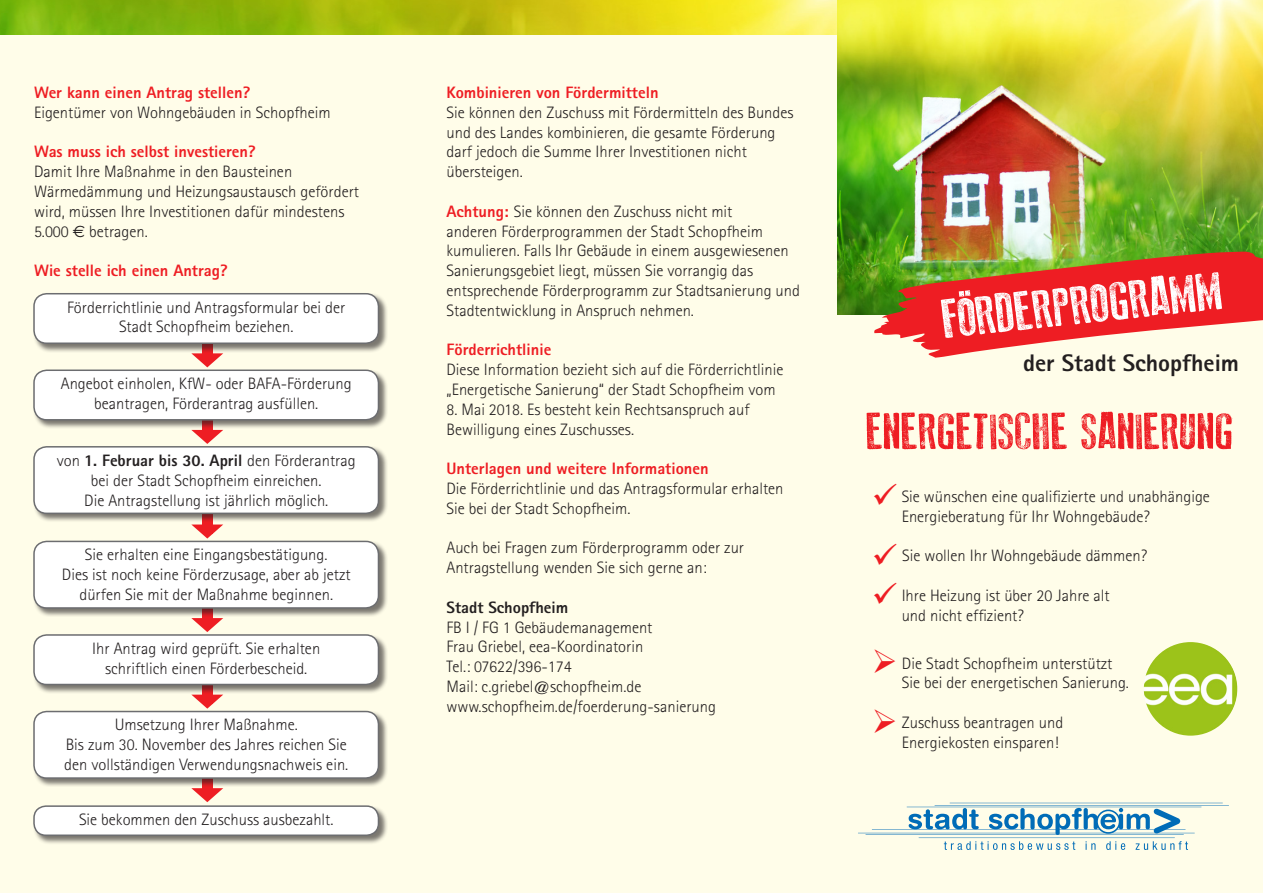
<style>
.page{position:relative;width:1263px;height:893px;background:#fff}
.page>*{position:absolute;margin:0;border:0;box-sizing:border-box;transform-origin:0 0}
.t1{font:54px "Old Press";color:#fff}
.t2{font:51px "Old Press";color:#ee1d23}
.t3{font:800 24px "Rotis Sans Serif";color:#231f20}
.t4{font:300 16.5px/19.8px "Rotis Sans Serif";color:#231f20}
.t5{font:800 16.5px "Rotis Sans Serif";color:#ee1d23}
.t6{font:800 16.5px "Rotis Sans Serif";color:#231f20}
.s1{font-family:"Euro Sans";font-weight:400}
.s2{font-weight:800;color:#ee1d23}
.s3{font-weight:800}
.s4{color:#ee1d23}
</style>
<div class="page">
<div style="left:0;top:30px;width:1263px;height:863px;background:#fffde9"></div>
<svg style="left:191px;top:353px;width:32px;height:14px"></svg>
<div style="left:202px;top:417px;width:11px;height:22px;background:#ee1d23"></div>
<svg style="left:191px;top:430px;width:32px;height:14px"></svg>
<div style="left:202px;top:512px;width:11px;height:21px;background:#ee1d23"></div>
<svg style="left:191px;top:524px;width:32px;height:15px"></svg>
<div style="left:202px;top:605px;width:11px;height:22px;background:#ee1d23"></div>
<svg style="left:191px;top:618px;width:32px;height:14px"></svg>
<div style="left:202px;top:682px;width:11px;height:21px;background:#ee1d23"></div>
<svg style="left:192px;top:695px;width:31px;height:14px"></svg>
<div style="left:202px;top:775px;width:11px;height:22px;background:#ee1d23"></div>
<svg style="left:191px;top:788px;width:32px;height:14px"></svg>
<img style="left:0;top:0;width:838px;height:34px">
<img style="left:838px;top:0;width:425px;height:314px">
<svg style="left:858px;top:803px;width:371px;height:47px"></svg>
<svg style="left:874px;top:251px;width:389px;height:107px"></svg>
<img style="left:1144px;top:642px;width:93px;height:94px;border-radius:47px">
<div style="left:33px;top:293px;width:355px;height:60px;background:#231f20;opacity:.6"></div>
<div style="left:34px;top:294px;width:344px;height:49px;background:#fff;border-radius:13px"></div>
<div style="left:33px;top:293px;width:346px;height:51px;border:2px solid #6c6d70;border-radius:13px"></div>
<div style="left:33px;top:369px;width:355px;height:60px;background:#231f20;opacity:.6"></div>
<div style="left:34px;top:370px;width:344px;height:50px;background:#fff;border-radius:13px"></div>
<div style="left:33px;top:369px;width:346px;height:52px;border:2px solid #6c6d70;border-radius:13px"></div>
<div style="left:33px;top:446px;width:355px;height:77px;background:#231f20;opacity:.6"></div>
<div style="left:34px;top:447px;width:344px;height:66px;background:#fff;border-radius:13px"></div>
<div style="left:33px;top:446px;width:346px;height:68px;border:2px solid #6c6d70;border-radius:13px"></div>
<div style="left:33px;top:540px;width:355px;height:77px;background:#231f20;opacity:.6"></div>
<div style="left:34px;top:541px;width:344px;height:67px;background:#fff;border-radius:13px"></div>
<div style="left:33px;top:541px;width:346px;height:68px;border:2px solid #6c6d70;border-radius:13px"></div>
<div style="left:33px;top:634px;width:355px;height:60px;background:#231f20;opacity:.6"></div>
<div style="left:34px;top:635px;width:344px;height:49px;background:#fff;border-radius:13px"></div>
<div style="left:33px;top:634px;width:346px;height:51px;border:2px solid #6c6d70;border-radius:13px"></div>
<div style="left:33px;top:711px;width:355px;height:76px;background:#231f20;opacity:.6"></div>
<div style="left:34px;top:711px;width:344px;height:67px;background:#fff;border-radius:13px"></div>
<div style="left:33px;top:711px;width:346px;height:68px;border:2px solid #6c6d70;border-radius:13px"></div>
<div style="left:33px;top:805px;width:355px;height:40px;background:#231f20;opacity:.6"></div>
<div style="left:34px;top:806px;width:344px;height:29px;background:#fff;border-radius:12px"></div>
<div style="left:33px;top:805px;width:346px;height:31px;border:2px solid #6c6d70;border-radius:12px"></div>
<p class="t5" style="left:34px;top:82px;width:218px">Wer kann einen Antrag stellen?</p>
<p class="t4" style="left:34px;top:102px;width:298px">Eigentümer von Wohngebäuden in Schopfheim</p>
<p class="t5" style="left:34px;top:141px;width:223px">Was muss ich selbst investieren?</p>
<p class="t4" style="left:34px;top:162px;width:327px">Damit Ihre Maßnahme in den Bausteinen Wärmedämmung und Heizungsaustausch gefördert wird, müssen Ihre Investitionen dafür mindestens 5.000 <span class="s1">€</span> betragen.</p>
<p class="t5" style="left:34px;top:260px;width:195px">Wie stelle ich einen Antrag?</p>
<h1 class="t1" style="left:939px;top:289px;width:283px;rotate:-6deg">FÖRDERPROGRAMM</h1>
<p class="t5" style="left:446px;top:82px;width:214px">Kombinieren von Fördermitteln</p>
<p class="t4" style="left:446px;top:102px;width:349px">Sie können den Zuschuss mit Fördermitteln des Bundes und des Landes kombinieren, die gesamte Förderung darf jedoch die Summe Ihrer Investitionen nicht übersteigen.</p>
<p class="t4" style="left:446px;top:201px;width:355px"><span class="s2">Achtung:</span> Sie können den Zuschuss nicht mit<br>anderen Förderprogrammen der Stadt Schopfheim kumulieren. Falls Ihr Gebäude in einem ausgewiesenen Sanierungsgebiet liegt, müssen Sie vorrangig das entsprechende Förderprogramm zur Stadtsanierung und Stadtentwicklung in Anspruch nehmen.</p>
<p class="t5" style="left:446px;top:339px;width:106px">Förderrichtlinie</p>
<p class="t4" style="left:446px;top:360px;width:338px">Diese Information bezieht sich auf die Förderrichtlinie „Energetische Sanierung“ der Stadt Schopfheim vom</p>
<p class="t4" style="left:446px;top:399px;width:305px">8. Mai 2018. Es besteht kein Rechtsanspruch auf<br>Bewilligung eines Zuschusses.</p>
<p class="t5" style="left:446px;top:458px;width:264px">Unterlagen und weitere Informationen</p>
<p class="t4" style="left:446px;top:478px;width:338px">Die Förderrichtlinie und das Antragsformular erhalten<br>Sie bei der Stadt Schopfheim.</p>
<p class="t4" style="left:446px;top:538px;width:299px">Auch bei Fragen zum Förderprogramm oder zur<br>Antragstellung wenden Sie sich gerne an:</p>
<p class="t6" style="left:446px;top:597px;width:123px">Stadt Schopfheim</p>
<p class="t4" style="left:446px;top:617px;width:271px">FB I / FG 1 Gebäudemanagement<br>Frau Griebel, eea-Koordinatorin<br>Tel.: 07622/396-174<br>Mail: c.griebel@schopfheim.de www.schopfheim.de/foerderung-sanierung</p>
<p class="t4" style="left:67px;top:297px;width:280px;text-align:center">Förderrichtlinie und Antragsformular bei der<br>Stadt Schopfheim beziehen.</p>
<h3 class="t3" style="left:1023px;top:347px;width:217px">der Stadt Schopfheim</h3>
<p class="t4" style="left:61px;top:374px;width:292px;text-align:center">Angebot einholen, KfW- oder BAFA-Förderung beantragen, Förderantrag ausfüllen.</p>
<h2 class="t2" style="left:866px;top:403px;width:369px">ENERGETISCHE SANIERUNG</h2>
<p class="t4" style="left:57px;top:451px;width:300px;text-align:center">von <span class="s3">1. Februar bis 30. April</span> den Förderantrag bei der Stadt Schopfheim einreichen.<br>Die Antragstellung ist jährlich möglich.</p>
<p class="t4" style="left:62px;top:545px;width:290px;text-align:center">Sie erhalten eine Eingangsbestätigung.<br>Dies ist noch keine Förderzusage, aber ab jetzt dürfen Sie mit der Maßnahme beginnen.</p>
<p class="t4" style="left:92px;top:638px;width:229px;text-align:center">Ihr Antrag wird geprüft. Sie erhalten schriftlich einen Förderbescheid.</p>
<p class="t4" style="left:902px;top:486px;width:310px;text-indent:-30px"><span class="s4">✓</span> Sie wünschen eine qualifizierte und unabhängige<br>Energieberatung für Ihr Wohngebäude?</p>
<p class="t4" style="left:872px;top:546px;width:277px"><span class="s4">✓</span> Sie wollen Ihr Wohngebäude dämmen?</p>
<p class="t4" style="left:902px;top:585px;width:210px;text-indent:-30px"><span class="s4">✓</span> Ihre Heizung ist über 20 Jahre alt und nicht effizient?</p>
<p class="t4" style="left:902px;top:653px;width:229px;text-indent:-30px"><span class="s4">➢</span> Die Stadt Schopfheim unterstützt<br>Sie bei der energetischen Sanierung.</p>
<p class="t4" style="left:872px;top:713px;width:193px;text-align:right"><span class="s4">➢</span> Zuschuss beantragen und<br>Energiekosten einsparen!</p>
<p class="t4" style="left:64px;top:715px;width:286px;text-align:center">Umsetzung Ihrer Maßnahme.<br>Bis zum 30. November des Jahres reichen Sie den vollständigen Verwendungsnachweis ein.</p>
<p class="t4" style="left:79px;top:810px;width:256px">Sie bekommen den Zuschuss ausbezahlt.</p>
</div>
